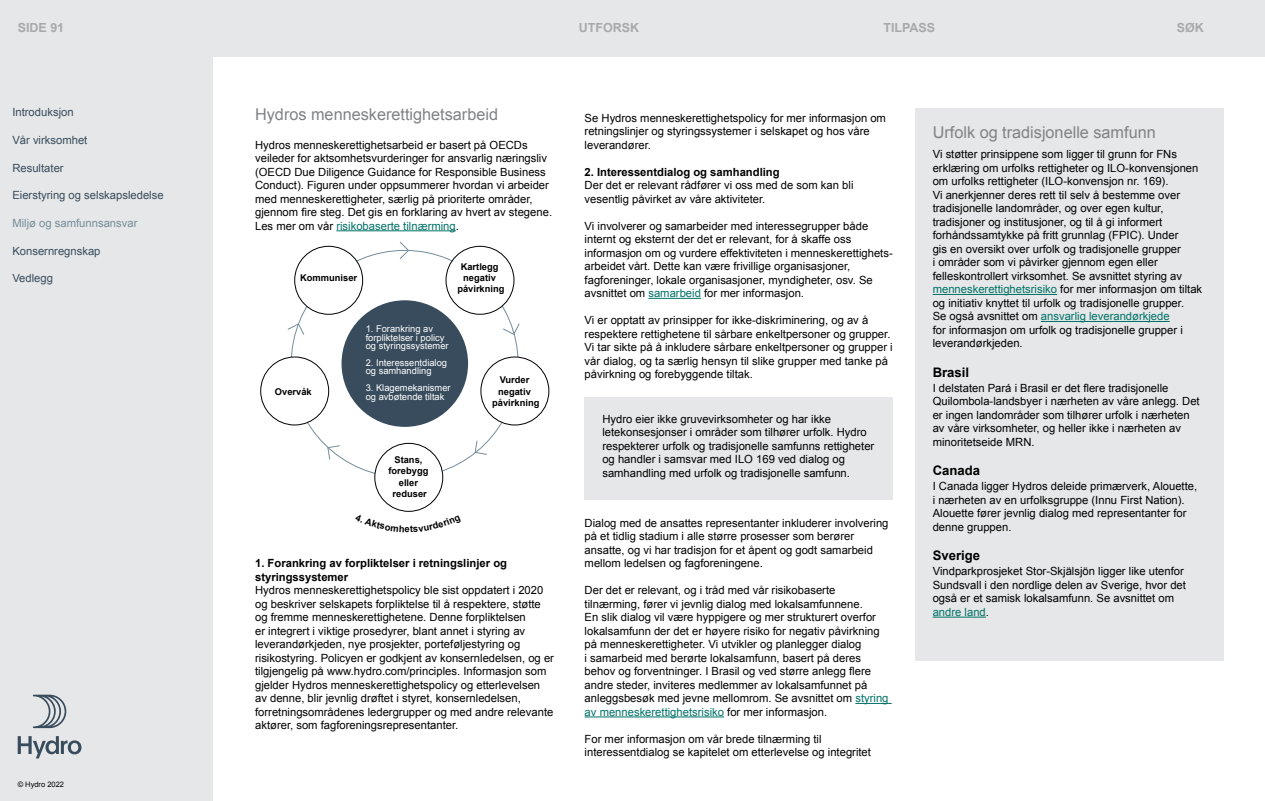
<style>
.page{position:relative;width:1265px;height:801px;background:#fff}
.page>*{position:absolute;margin:0;border:0;box-sizing:border-box;transform-origin:0 0}
.t1{font:16.25px "Arial";color:#808285}
.t2{font:700 13.12px "Arial";color:#000}
.t3{font:700 12.5px "Arial";color:#a7a9ac}
.t4{font:11.25px/13.5px "Arial";color:#000}
.t5{font:700 11.25px/13.5px "Arial";color:#000}
.t6{font:11.25px "Arial";color:#384c5d}
.t7{font:11.25px "Arial";color:#768d99}
.t8{font:9.38px/8.4px "Arial";color:#fff}
.t9{font:700 9.38px/11.2px "Arial";color:#000;text-align:center}
.t10{font:7.5px "Arial";color:#000}
.s1{color:#007267}
</style>
<div class="page">
<hr style="left:336px;top:231px;width:120px;height:1px;background:#007267">
<hr style="left:648px;top:298px;width:53px;height:1px;background:#007267">
<hr style="left:855px;top:703px;width:37px;height:1px;background:#007267">
<hr style="left:585px;top:717px;width:139px;height:1px;background:#007267">
<div style="left:585px;top:397px;width:308px;height:103px;background:#e6e7e8"></div>
<div style="left:294px;top:246px;width:69px;height:69px;border:1px solid #000;border-radius:50%"></div>
<div style="left:446px;top:246px;width:68px;height:69px;border:1px solid #000;border-radius:50%"></div>
<div style="left:480px;top:356px;width:69px;height:69px;border:1px solid #000;border-radius:50%"></div>
<div style="left:260px;top:356px;width:69px;height:69px;border:1px solid #000;border-radius:50%"></div>
<div style="left:374px;top:443px;width:69px;height:69px;border:1px solid #000;border-radius:50%"></div>
<div style="left:342px;top:300px;width:126px;height:127px;background:#384c5d;border-radius:50%"></div>
<svg style="left:399px;top:241px;width:11px;height:18px"></svg>
<svg style="left:287px;top:323px;width:18px;height:12px"></svg>
<svg style="left:327px;top:445px;width:13px;height:15px"></svg>
<svg style="left:474px;top:440px;width:14px;height:15px"></svg>
<svg style="left:503px;top:323px;width:17px;height:12px"></svg>
<div style="left:915px;top:108px;width:308px;height:552px;background:#e6e7e8"></div>
<hr style="left:933px;top:294px;width:124px;height:1px;background:#007267">
<hr style="left:1041px;top:321px;width:129px;height:1px;background:#007267">
<hr style="left:933px;top:617px;width:53px;height:1px;background:#007267">
<div style="left:0;top:0;width:1265px;height:57px;background:#e6e7e8"></div>
<div style="left:0;top:57px;width:213px;height:744px;background:#e6e7e8"></div>
<svg style="left:18px;top:736px;width:63px;height:22px"></svg>
<svg style="left:33px;top:694px;width:33px;height:34px"></svg>
<p class="t3" style="left:18px;top:19px;width:48px">SIDE 91</p>
<p class="t3" style="left:579px;top:19px;width:62px">UTFORSK</p>
<p class="t3" style="left:883px;top:19px;width:53px">TILPASS</p>
<p class="t3" style="left:1177px;top:19px;width:29px">SØK</p>
<p class="t6" style="left:12px;top:105px;width:63px">Introduksjon</p>
<p class="t6" style="left:12px;top:133px;width:77px">Vår virksomhet</p>
<p class="t6" style="left:12px;top:160px;width:53px">Resultater</p>
<p class="t6" style="left:12px;top:188px;width:153px">Eierstyring og selskapsledelse</p>
<p class="t7" style="left:12px;top:216px;width:127px">Miljø og samfunnsansvar</p>
<p class="t6" style="left:12px;top:243px;width:90px">Konsernregnskap</p>
<p class="t6" style="left:12px;top:271px;width:42px">Vedlegg</p>
<p class="t10" style="left:18px;top:779px;width:48px">© Hydro 2022</p>
<h1 class="t1" style="left:255px;top:104px;width:244px">Hydros menneskerettighetsarbeid</h1>
<p class="t4" style="left:255px;top:138px;width:299px">Hydros menneskerettighetsarbeid er basert på OECDs veileder for aktsomhetsvurderinger for ansvarlig næringsliv (OECD Due Diligence Guidance for Responsible Business Conduct). Figuren under oppsummerer hvordan vi arbeider med menneskerettigheter, særlig på prioriterte områder, gjennom fire steg. Det gis en forklaring av hvert av stegene.<br>Les mer om vår <span class="s1">risikobaserte tilnærming</span>.</p>
<p class="t9" style="left:300px;top:273px;width:59px">Kommuniser</p>
<p class="t9" style="left:457px;top:261px;width:49px">Kartlegg negativ påvirkning</p>
<p class="t9" style="left:275px;top:386px;width:38px">Overvåk</p>
<p class="t8" style="left:366px;top:325px;width:84px">1. Forankring av forpliktelser i policy og styringssystemer</p>
<p class="t8" style="left:366px;top:359px;width:83px">2. Interessentdialog og samhandling</p>
<p class="t8" style="left:366px;top:384px;width:87px">3. Klagemekanismer og avbøtende tiltak</p>
<p class="t9" style="left:492px;top:375px;width:49px">Vurder negativ påvirkning</p>
<p class="t9" style="left:388px;top:454px;width:41px">Stans, forebygg eller reduser</p>
<p class="t5" style="left:255px;top:557px;width:253px">1. Forankring av forpliktelser i retningslinjer og styringssystemer</p>
<p class="t4" style="left:255px;top:583px;width:300px">Hydros menneskerettighetspolicy ble sist oppdatert i 2020 og beskriver selskapets forpliktelse til å respektere, støtte og fremme menneskerettighetene. Denne forpliktelsen<br>er integrert i viktige prosedyrer, blant annet i styring av leverandørkjeden, nye prosjekter, porteføljestyring og risikostyring. Policyen er godkjent av konsernledelsen, og er tilgjengelig på www.hydro.com/principles. Informasjon som gjelder Hydros menneskerettighetspolicy og etterlevelsen av denne, blir jevnlig drøftet i styret, konsernledelsen, forretningsområdenes ledergrupper og med andre relevante aktører, som fagforeningsrepresentanter.</p>
<p class="t4" style="left:585px;top:111px;width:303px">Se Hydros menneskerettighetspolicy for mer informasjon om retningslinjer og styringssystemer i selskapet og hos våre leverandører.</p>
<p class="t5" style="left:585px;top:165px;width:197px">2. Interessentdialog og samhandling</p>
<p class="t4" style="left:585px;top:178px;width:270px">Der det er relevant rådfører vi oss med de som kan bli vesentlig påvirket av våre aktiviteter.</p>
<p class="t4" style="left:585px;top:219px;width:309px">Vi involverer og samarbeider med interessegrupper både internt og eksternt der det er relevant, for å skaffe oss informasjon om og vurdere effektiviteten i menneskerettighets&shy;arbeidet vårt. Dette kan være frivillige organisasjoner, fagforeninger, lokale organisasjoner, myndigheter, osv. Se avsnittet om <span class="s1">samarbeid</span> for mer informasjon.</p>
<p class="t4" style="left:585px;top:313px;width:310px">Vi er opptatt av prinsipper for ikke-diskriminering, og av å respektere rettighetene til sårbare enkeltpersoner og grupper.<br>Vi tar sikte på å inkludere sårbare enkeltpersoner og grupper i vår dialog, og ta særlig hensyn til slike grupper med tanke på påvirkning og forebyggende tiltak.</p>
<p class="t4" style="left:602px;top:412px;width:273px">Hydro eier ikke gruvevirksomheter og har ikke letekonsesjonser i områder som tilhører urfolk. Hydro respekterer urfolk og tradisjonelle samfunns rettigheter og handler i samsvar med ILO 169 ved dialog og samhandling med urfolk og tradisjonelle samfunn.</p>
<p class="t4" style="left:585px;top:516px;width:305px">Dialog med de ansattes representanter inkluderer involvering på et tidlig stadium i alle større prosesser som berører ansatte, og vi har tradisjon for et åpent og godt samarbeid mellom ledelsen og fagforeningene.</p>
<p class="t4" style="left:585px;top:583px;width:305px">Der det er relevant, og i tråd med vår risikobaserte tilnærming, fører vi jevnlig dialog med lokalsamfunnene.<br>En slik dialog vil være hyppigere og mer strukturert overfor lokalsamfunn der det er høyere risiko for negativ påvirkning på menneskerettigheter. Vi utvikler og planlegger dialog<br>i samarbeid med berørte lokalsamfunn, basert på deres behov og forventninger. I Brasil og ved større anlegg flere andre steder, inviteres medlemmer av lokalsamfunnet på anleggsbesøk med jevne mellomrom. Se avsnittet om <span class="s1">styring av menneskerettighetsrisiko</span> for mer informasjon.</p>
<p class="t4" style="left:585px;top:732px;width:288px">For mer informasjon om vår brede tilnærming til interessentdialog se kapitelet om etterlevelse og integritet</p>
<h1 class="t1" style="left:933px;top:121px;width:225px">Urfolk og tradisjonelle samfunn</h1>
<p class="t4" style="left:933px;top:148px;width:271px">Vi støtter prinsippene som ligger til grunn for FNs erklæring om urfolks rettigheter og ILO-konvensjonen om urfolks rettigheter (ILO-konvensjon nr. 169).<br>Vi anerkjenner deres rett til selv å bestemme over tradisjonelle landområder, og over egen kultur, tradisjoner og institusjoner, og til å gi informert forhåndssamtykke på fritt grunnlag (FPIC). Under<br>gis en oversikt over urfolk og tradisjonelle grupper<br>i områder som vi påvirker gjennom egen eller felleskontrollert virksomhet. Se avsnittet styring av <span class="s1">menneskerettighetsrisiko</span> for mer informasjon om tiltak og initiativ knyttet til urfolk og tradisjonelle grupper.<br>Se også avsnittet om <span class="s1">ansvarlig leverandørkjede<br></span>for informasjon om urfolk og tradisjonelle grupper i leverandørkjeden.</p>
<p class="t2" style="left:933px;top:363px;width:38px">Brasil</p>
<p class="t4" style="left:933px;top:381px;width:268px">I delstaten Pará i Brasil er det flere tradisjonelle Quilombola-landsbyer i nærheten av våre anlegg. Det er ingen landområder som tilhører urfolk i nærheten av våre virksomheter, og heller ikke i nærheten av minoritetseide MRN.</p>
<p class="t2" style="left:933px;top:462px;width:49px">Canada</p>
<p class="t4" style="left:933px;top:480px;width:266px">I Canada ligger Hydros deleide primærverk, Alouette, i nærheten av en urfolksgruppe (Innu First Nation).<br>Alouette fører jevnlig dialog med representanter for denne gruppen.</p>
<p class="t2" style="left:933px;top:547px;width:49px">Sverige</p>
<p class="t4" style="left:933px;top:565px;width:255px">Vindparkprosjeket Stor-Skjälsjön ligger like utenfor Sundsvall i den nordlige delen av Sverige, hvor det også er et samisk lokalsamfunn. Se avsnittet om <span class="s1">andre land</span>.</p>
</div>
